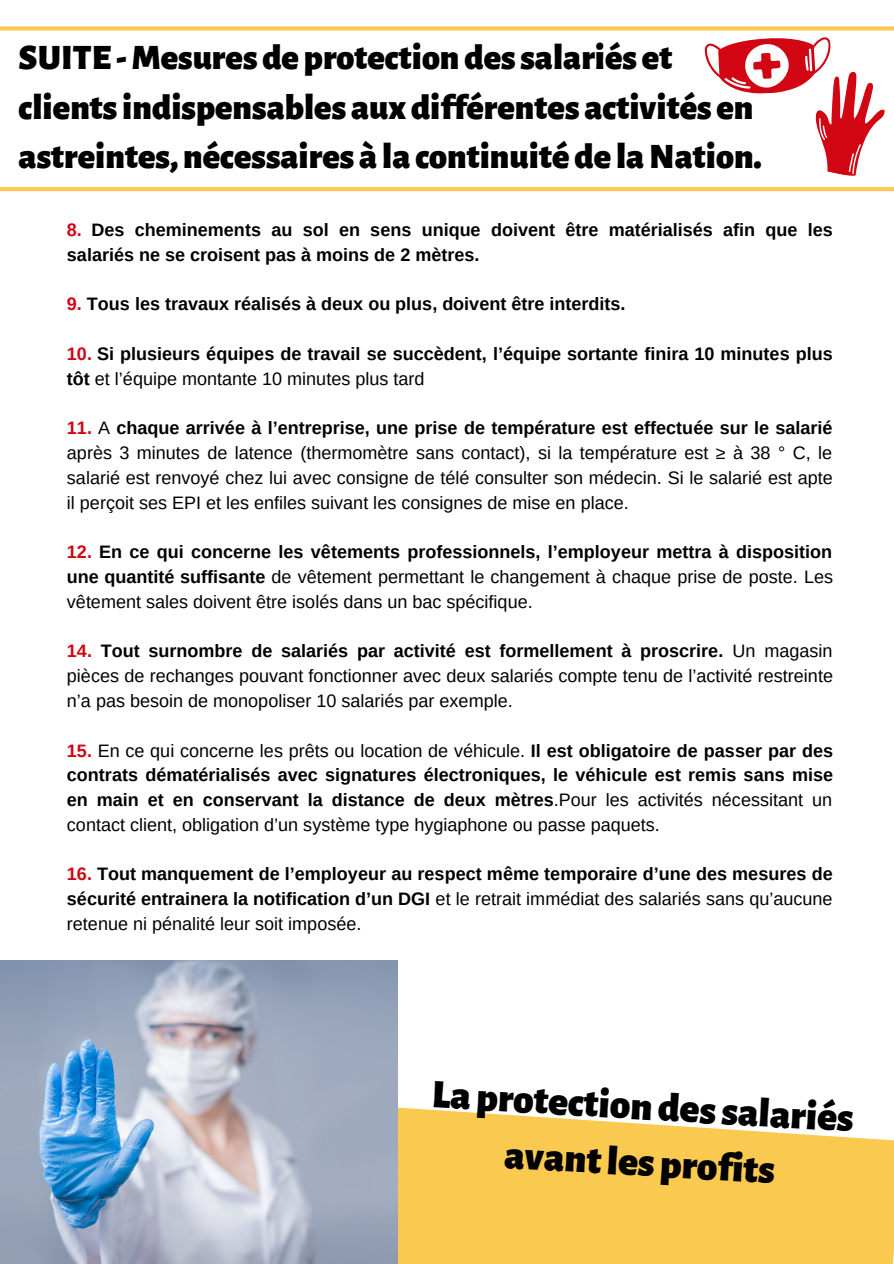
<style>
.page{position:relative;width:894px;height:1264px;background:#fff}
.page>*{position:absolute;margin:0;border:0;box-sizing:border-box;transform-origin:0 0}
.t1{font:900 40.8px/56.4px "Alegreya Sans";color:#000;text-align:center}
.t2{font:900 36px/49.7px "Alegreya Sans";color:#000}
.t3{font:700 18px/24.8px "Arimo";color:#000}
.t4{font:18px/24.8px "Arimo";color:#000;text-align:justify}
.s1{color:#d10612}
.s2{font-weight:400}
.s3{font-weight:700;color:#d10612}
.s4{font-weight:700}
</style>
<div class="page">
<svg style="left:0;top:26px;width:893px;height:165px"></svg>
<svg style="left:704px;top:36px;width:187px;height:145px"></svg>
<svg style="left:398px;top:1107px;width:495px;height:156px;background:#face62"></svg>
<img style="left:0;top:960px;width:398px;height:303px">
<h2 class="t2" style="left:19px;top:33px;width:744px">SUITE- Mesures de protectiondes salariés et clients indispensables aux différentes activités en astreintes,nécessaires à la continuité de laNation.</h2>
<p class="t3" style="left:67px;top:217px;width:767px"><span class="s1">8.</span> Des cheminements au sol en sens unique doivent être matérialisés afin que les salariés ne se croisent pas à moins de 2 mètres.</p>
<p class="t3" style="left:67px;top:292px;width:560px"><span class="s1">9.</span> Tous les travaux réalisés à deux ou plus, doivent être interdits.</p>
<p class="t3" style="left:67px;top:341px;width:767px"><span class="s1">10.</span> Si plusieurs équipes de travail se succèdent, l’équipe sortante finira 10 minutes plus tôt <span class="s2">et l’équipe montante 10 minutes plus tard</span></p>
<p class="t4" style="left:67px;top:416px;width:767px"><span class="s3">11.</span> A <span class="s4">chaque arrivée à l’entreprise, une prise de température est effectuée sur le salarié </span>après 3 minutes de latence (thermomètre sans contact), si la température est ≥ à 38 ° C, le salarié est renvoyé chez lui avec consigne de télé consulter son médecin. Si le salarié est apte il perçoit ses EPI et les enfiles suivant les consignes de mise en place.</p>
<p class="t4" style="left:67px;top:539px;width:767px"><span class="s3">12.</span> <span class="s4">En ce qui concerne les vêtements professionnels, l’employeur mettra à disposition une quantité suffisante</span> de vêtement permettant le changement à chaque prise de poste. Les vêtement sales doivent être isolés dans un bac spécifique.</p>
<p class="t4" style="left:67px;top:638px;width:767px"><span class="s3">14.</span> <span class="s4">Tout surnombre de salariés par activité est formellement à proscrire.</span> Un magasin pièces de rechanges pouvant fonctionner avec deux salariés compte tenu de l’activité restreinte n’a pas besoin de monopoliser 10 salariés par exemple.</p>
<p class="t3" style="left:67px;top:738px;width:767px;text-align:justify"><span class="s1">15.</span> <span class="s2">En ce qui concerne les prêts ou location de véhicule.</span> Il est obligatoire de passer par des contrats dématérialisés avec signatures électroniques, le véhicule est remis sans mise en main et en conservant la distance de deux mètres<span class="s2">.Pour les activités nécessitant un contact client, obligation d’un système type hygiaphone ou passe paquets.</span></p>
<p class="t3" style="left:67px;top:861px;width:767px;text-align:justify"><span class="s1">16.</span> Tout manquement de l’employeur au respect même temporaire d’une des mesures de sécurité entrainera la notification d’un DGI <span class="s2">et le retrait immédiat des salariés sans qu’aucune retenue ni pénalité leur soit imposée.</span></p>
<h1 class="t1" style="left:433px;top:1067px;width:424px;rotate:3deg">La protectiondes salariés avantles profits</h1>
</div>
